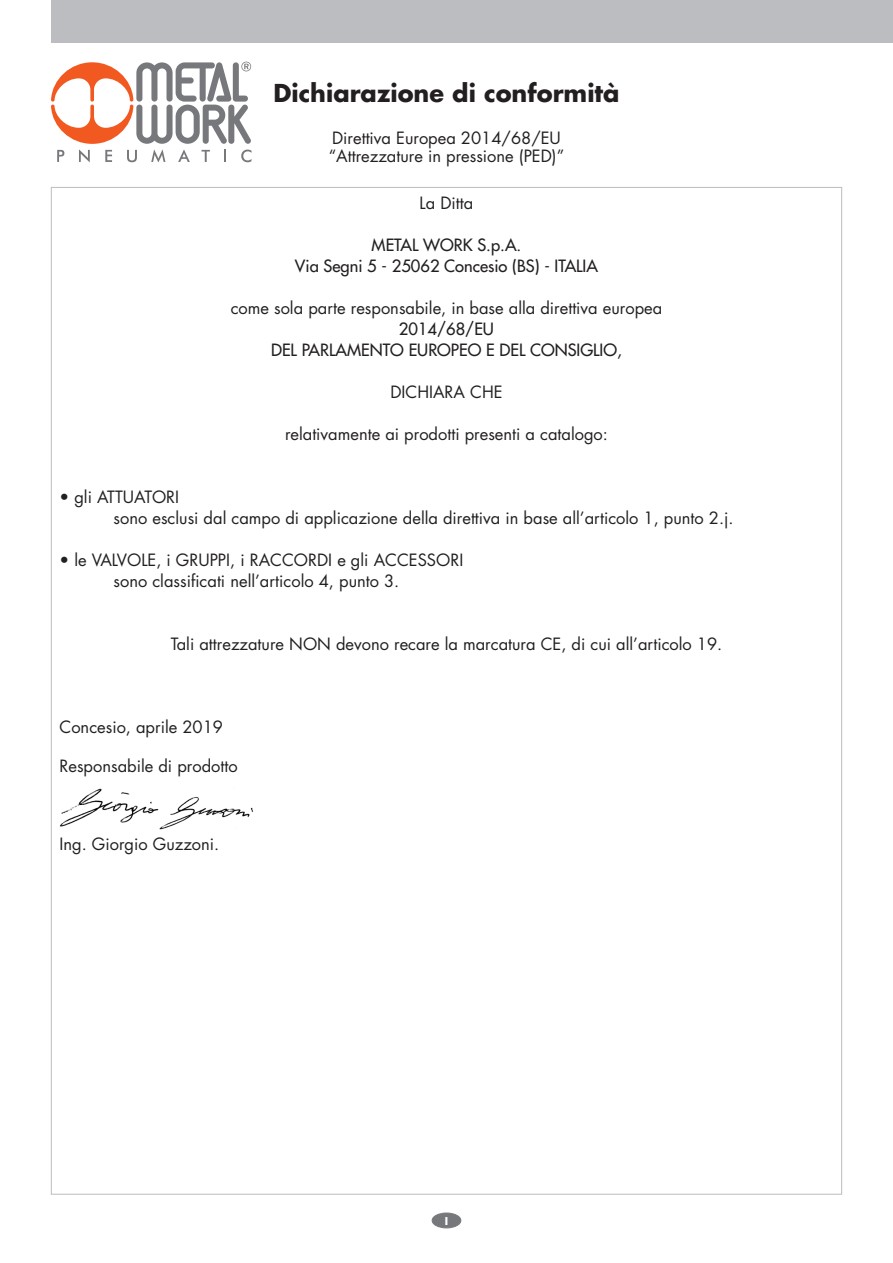
<style>
.page{position:relative;width:893px;height:1263px;background:#fff}
.page>*{position:absolute;margin:0;border:0;box-sizing:border-box;transform-origin:0 0}
.t1{font:700 24px "Futura Std";color:#231f20}
.t2{font:16.5px "Futura Std";color:#231f20}
.t3{font:500 16.5px "Futura Std";color:#231f20}
.t4{font:700 10.5px "Futura Std";color:#fff}
</style>
<div class="page">
<div style="left:51px;top:0;width:842px;height:43px;background:#bcbdc0"></div>
<svg style="left:51px;top:62px;width:201px;height:100px"></svg>
<img style="left:60px;top:788px;width:193px;height:42px">
<div style="left:432px;top:1213px;width:29px;height:15px;background:#76787b;border-radius:50%"></div>
<div style="left:432px;top:1213px;width:29px;height:15px;border:1px solid #76787b;border-radius:50%"></div>
<p class="t1" style="left:273px;top:78px;width:348px">Dichiarazione di conformità</p>
<p class="t2" style="left:332px;top:128px;width:230px">Direttiva Europea 2014/68/EU</p>
<p class="t2" style="left:329px;top:146px;width:237px">“Attrezzature in pressione (PED)”</p>
<p class="t2" style="left:420px;top:193px;width:55px">La Ditta</p>
<p class="t3" style="left:372px;top:235px;width:151px">METAL WORK S.p.A.</p>
<p class="t3" style="left:295px;top:256px;width:305px">Via Segni 5 - 25062 Concesio (BS) - ITALIA</p>
<p class="t2" style="left:231px;top:298px;width:433px">come sola parte responsabile, in base alla direttiva europea</p>
<p class="t3" style="left:399px;top:319px;width:97px">2014/68/EU</p>
<p class="t3" style="left:271px;top:340px;width:352px">DEL PARLAMENTO EUROPEO E DEL CONSIGLIO,</p>
<p class="t2" style="left:390px;top:382px;width:114px">DICHIARA CHE</p>
<p class="t2" style="left:285px;top:424px;width:324px">relativamente ai prodotti presenti a catalogo:</p>
<p class="t2" style="left:60px;top:487px;width:121px">• gli ATTUATORI</p>
<p class="t2" style="left:114px;top:508px;width:621px">sono esclusi dal campo di applicazione della direttiva in base all’articolo 1, punto 2.j.</p>
<p class="t2" style="left:60px;top:550px;width:405px">• le VALVOLE, i GRUPPI, i RACCORDI e gli ACCESSORI</p>
<p class="t2" style="left:114px;top:571px;width:287px">sono classificati nell’articolo 4, punto 3.</p>
<p class="t2" style="left:171px;top:634px;width:553px">Tali attrezzature NON devono recare la marcatura CE, di cui all’articolo 19.</p>
<p class="t2" style="left:60px;top:716px;width:165px">Concesio, aprile 2019</p>
<p class="t2" style="left:60px;top:755px;width:180px">Responsabile di prodotto</p>
<p class="t2" style="left:60px;top:833px;width:161px">Ing. Giorgio Guzzoni.</p>
<p class="t4" style="left:445px;top:1214px;width:5px">I</p>
</div>
